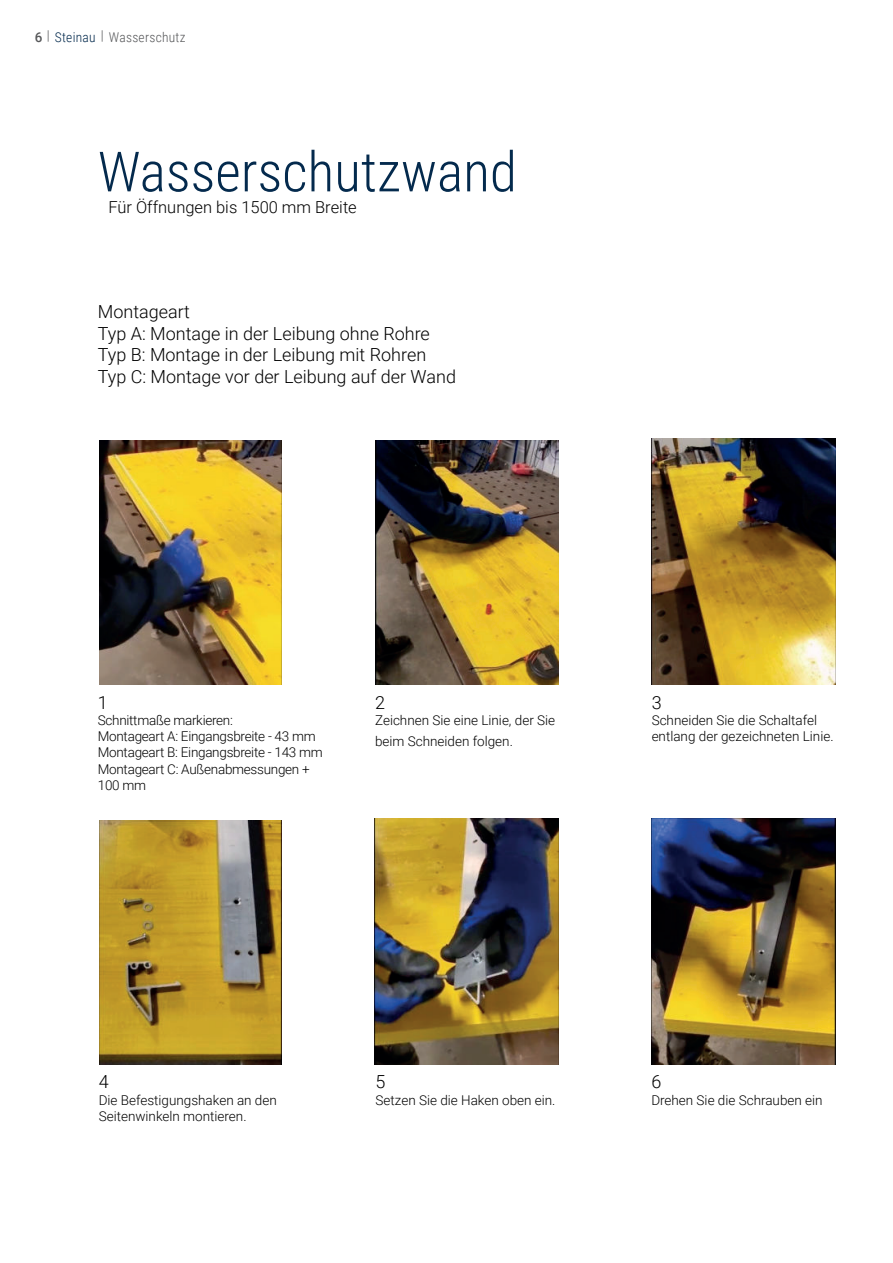
<style>
.page{position:relative;width:893px;height:1263px;background:#fff}
.page>*{position:absolute;margin:0;border:0;box-sizing:border-box;transform-origin:0 0}
.t1{font:300 55.5px "Roboto Condensed";color:#042a4d}
.t2{font:300 18px/21.6px "Roboto";color:#000}
.t3{font:300 16.5px "Roboto";color:#000}
.t4{font:300 13.5px/16.2px "Roboto";color:#000}
.t5{font:300 13.5px/16.2px "Roboto";letter-spacing:-.02em;color:#000}
.t6{font:300 13.5px "Roboto Condensed";letter-spacing:.02em;color:#57585a}
.s1{font-family:"Roboto";font-weight:500}
.s2{color:#042a4d}
</style>
<div class="page">
<img style="left:99px;top:440px;width:183px;height:245px">
<img style="left:376px;top:440px;width:183px;height:245px">
<img style="left:651px;top:439px;width:185px;height:246px">
<img style="left:99px;top:820px;width:183px;height:244px">
<img style="left:375px;top:818px;width:184px;height:246px">
<img style="left:652px;top:818px;width:184px;height:246px">
<p class="t6" style="left:35px;top:27px;width:152px"><span class="s1">6</span> | <span class="s2">Steinau</span> | Wasserschutz</p>
<h1 class="t1" style="left:98px;top:133px;width:421px">Wasserschutzwand</h1>
<p class="t3" style="left:108px;top:196px;width:250px">Für Öffnungen bis 1500 mm Breite</p>
<h2 class="t2" style="left:98px;top:300px;width:360px">Montageart<br>Typ A: Montage in der Leibung ohne Rohre<br>Typ B: Montage in der Leibung mit Rohren<br>Typ C: Montage vor der Leibung auf der Wand</h2>
<h2 class="t2" style="left:98px;top:691px;width:11px">1</h2>
<p class="t5" style="left:98px;top:712px;width:226px">Schnittmaße markieren:<br>Montageart A: Eingangsbreite - 43 mm<br>Montageart B: Eingangsbreite - 143 mm<br>Montageart C: Außenabmessungen +<br>100 mm</p>
<h2 class="t2" style="left:375px;top:691px;width:11px">2</h2>
<p class="t4" style="left:375px;top:708px;width:182px;line-height:21.6px">Zeichnen Sie eine Linie, der Sie beim Schneiden folgen.</p>
<h2 class="t2" style="left:652px;top:691px;width:11px">3</h2>
<p class="t4" style="left:652px;top:712px;width:183px">Schneiden Sie die Schaltafel entlang der gezeichneten Linie.</p>
<h2 class="t2" style="left:99px;top:1070px;width:11px">4</h2>
<p class="t4" style="left:99px;top:1091px;width:180px">Die Befestigungshaken an den<br>Seitenwinkeln montieren.</p>
<h2 class="t2" style="left:376px;top:1070px;width:11px">5</h2>
<p class="t4" style="left:376px;top:1091px;width:181px">Setzen Sie die Haken oben ein.</p>
<h2 class="t2" style="left:651px;top:1070px;width:11px">6</h2>
<p class="t4" style="left:651px;top:1091px;width:173px">Drehen Sie die Schrauben ein</p>
</div>
